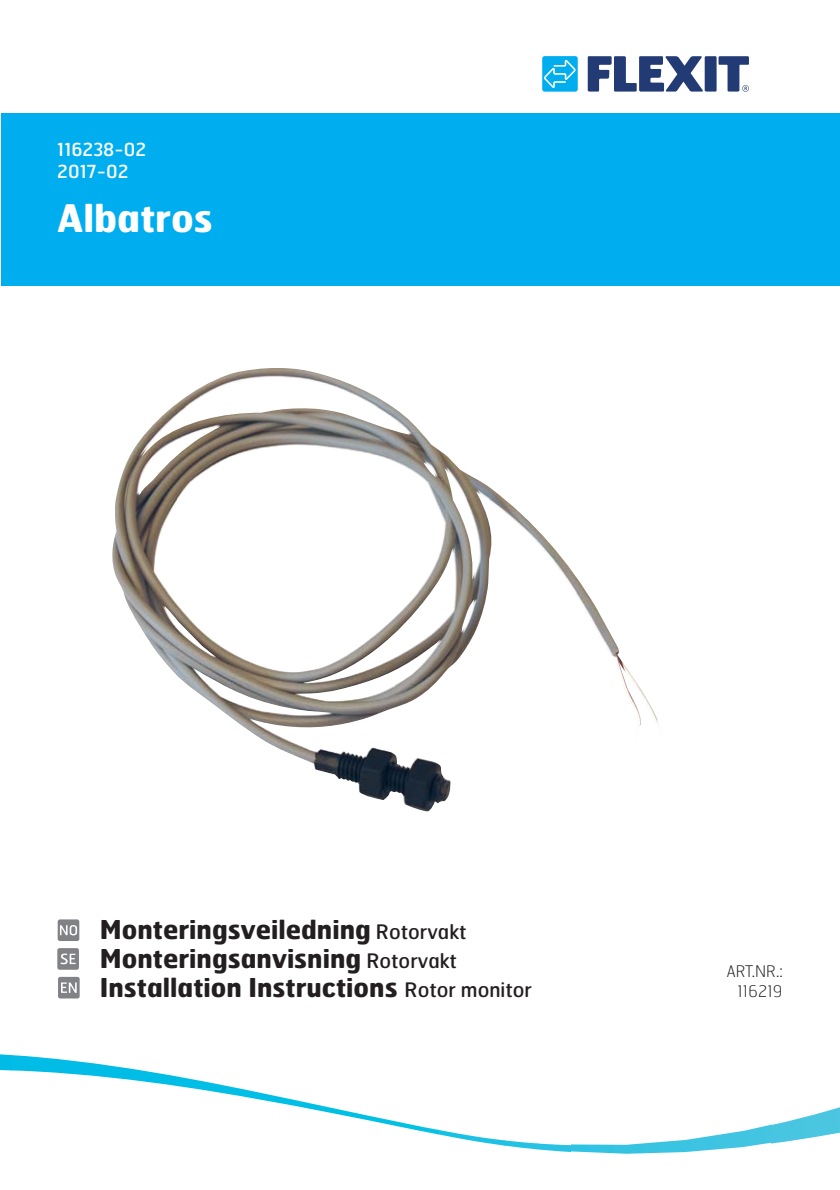
<style>
.page{position:relative;width:840px;height:1190px;background:#fff}
.page>*{position:absolute;margin:0;border:0;box-sizing:border-box;transform-origin:0 0}
.t1{font:700 38px "Hermes";color:#fff}
.t2{font:700 26px/29px "Hermes";color:#231f20}
.t3{font:18px/21.6px "Hermes";color:#fff}
.t4{font:100 16px/19.2px "Hermes";color:#231f20;text-align:right}
.s1{font-weight:400;font-size:20px}
</style>
<div class="page">
<div style="left:1px;top:113px;width:838px;height:172px;background:#00aeef"></div>
<svg style="left:588px;top:56px;width:161px;height:36px"></svg>
<div style="left:542px;top:56px;width:36px;height:36px;background:#00aeef;border-radius:2px"></div>
<svg style="left:544px;top:60px;width:32px;height:28px"></svg>
<hr style="left:838px;top:1054px;width:1px;height:100px;background:#4cc6e1">
<svg style="left:805px;top:1108px;width:33px;height:31px"></svg>
<svg style="left:788px;top:1117px;width:17px;height:25px"></svg>
<svg style="left:772px;top:1121px;width:16px;height:23px"></svg>
<svg style="left:571px;top:1124px;width:201px;height:30px"></svg>
<svg style="left:538px;top:1143px;width:33px;height:9px"></svg>
<svg style="left:521px;top:1142px;width:17px;height:8px"></svg>
<svg style="left:504px;top:1140px;width:17px;height:8px"></svg>
<svg style="left:262px;top:1093px;width:92px;height:25px"></svg>
<svg style="left:179px;top:1076px;width:83px;height:24px"></svg>
<svg style="left:95px;top:1063px;width:84px;height:24px"></svg>
<svg style="left:12px;top:1055px;width:83px;height:21px;fill:#00bce6"></svg>
<svg style="left:1px;top:1054px;width:11px;height:17px"></svg>
<svg style="left:57px;top:948px;width:22px;height:22px"></svg>
<svg style="left:58px;top:919px;width:21px;height:22px"></svg>
<svg style="left:58px;top:977px;width:22px;height:21px"></svg>
<img style="left:112px;top:368px;width:547px;height:444px">
<p class="t3" style="left:57px;top:140px;width:90px">116238-02<br>2017-02</p>
<h1 class="t1" style="left:57px;top:204px;width:157px">Albatros</h1>
<p class="t2" style="left:100px;top:918px;width:434px">Monteringsveiledning <span class="s1">Rotorvakt<br></span>Monteringsanvisning <span class="s1">Rotorvakt<br></span>Installation Instructions <span class="s1">Rotor monitor</span></p>
<p class="t4" style="left:726px;top:963px;width:58px">ART.NR.:<br>116219</p>
</div>
